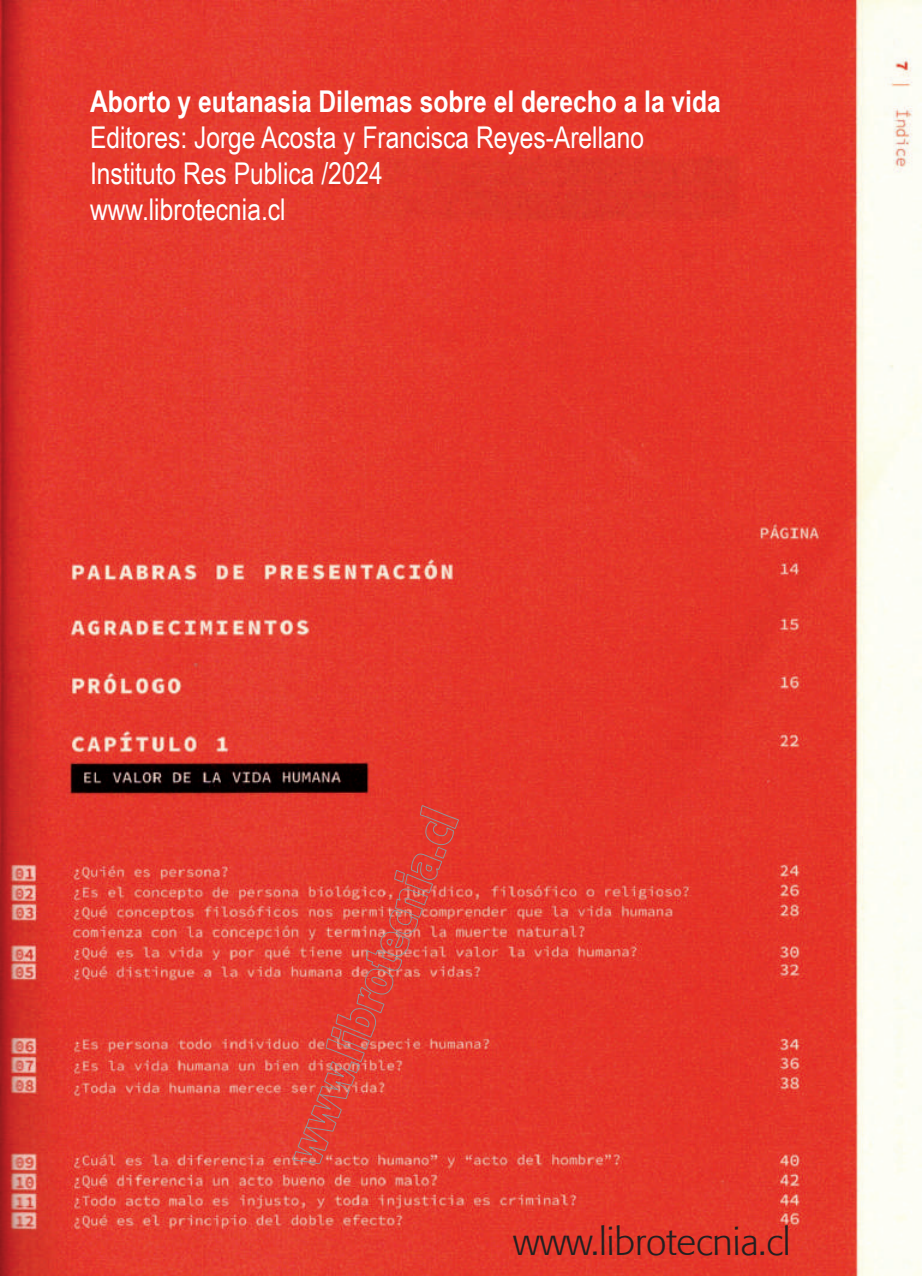
<style>
.page{position:relative;width:922px;height:1276px;background:#fff}
.page>*{position:absolute;margin:0;border:0;box-sizing:border-box;transform-origin:0 0}
.t1{font:300 37.5px "Formata";color:#231f20}
.t2{font:30px/36px "Arial Narrow";color:#fff}
.t3{font:700 30px "Arial Narrow";color:#fff}
</style>
<div class="page">
<img style="left:0;top:0;width:921px;height:1276px">
<svg style="left:292px;top:805px;width:167px;height:359px;background:#e34135"></svg>
<p class="t3" style="left:90px;top:79px;width:632px">Aborto y eutanasia Dilemas sobre el derecho a la vida</p>
<p class="t2" style="left:90px;top:118px;width:555px">Editores: Jorge Acosta y Francisca Reyes-Arellano<br>Instituto Res Publica /2024<br>www.librotecnia.cl</p>
<p class="t1" style="left:513px;top:1220px;width:279px">www.librotecnia.cl</p>
</div>
